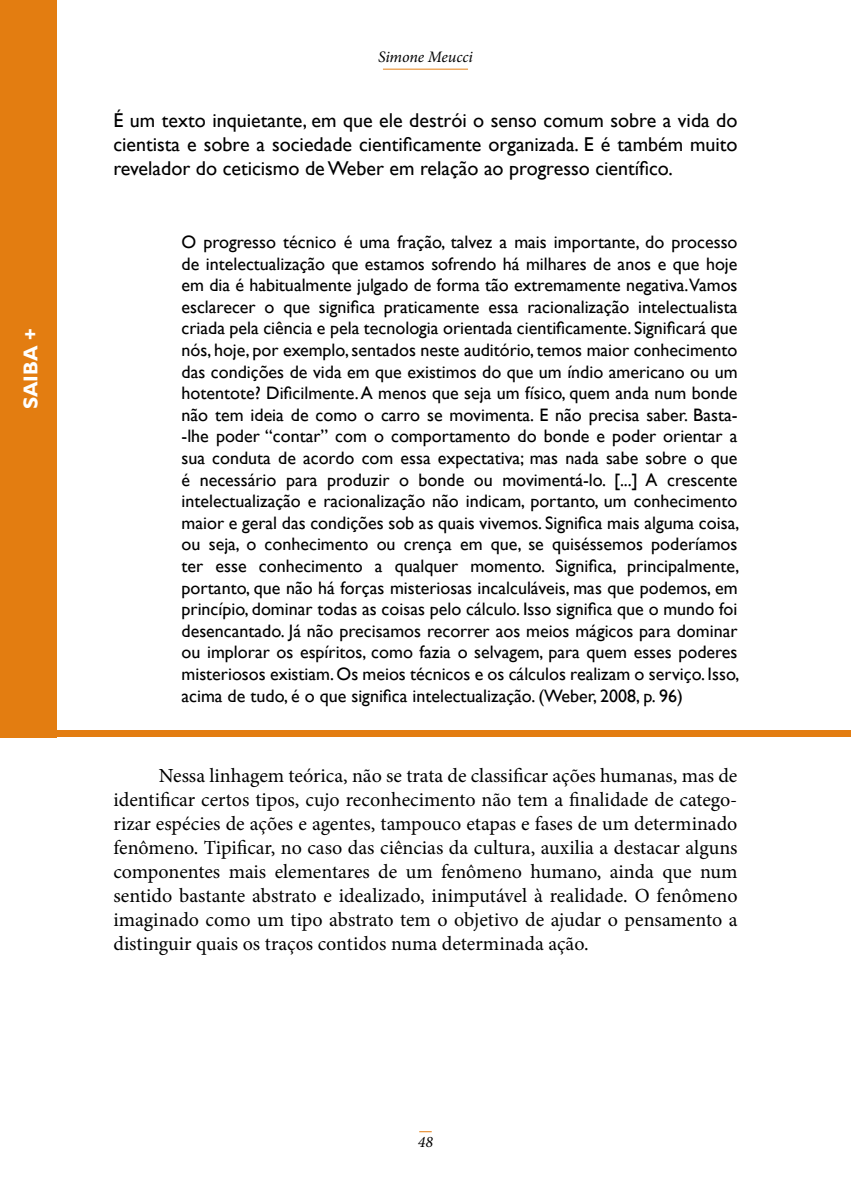
<style>
.page{position:relative;width:851px;height:1191px;background:#fff}
.page>*{position:absolute;margin:0;border:0;box-sizing:border-box;transform-origin:0 0}
.t1{font:20px/24px "Minion Pro";color:#000;text-align:justify}
.t2{font:20px/24px "Gill Sans";color:#000;text-align:justify}
.t3{font:700 20px "Gill Sans";color:#fff}
.t4{font:18px/21.6px "Gill Sans";color:#000;text-align:justify}
.t5{font:italic 16px "Minion Pro";letter-spacing:-.005em;color:#000}
</style>
<div class="page">
<svg style="left:419px;top:1131px;width:12px;height:1px"></svg>
<hr style="left:383px;top:69px;width:85px;height:1px;background:#e37d11">
<div style="left:0;top:0;width:57px;height:737px;background:#e37d11"></div>
<div style="left:55px;top:730px;width:795px;height:7px;background:#e37d11"></div>
<p class="t3" style="left:19px;top:409px;width:83px;rotate:-90deg">SAIBA +</p>
<p class="t5" style="left:378px;top:46px;width:96px">Simone Meucci</p>
<p class="t2" style="left:113px;top:109px;width:625px">É um texto inquietante, em que ele destrói o senso comum sobre a vida do cientista e sobre a sociedade cientificamente organizada. E é também muito revelador do ceticismo de Weber em relação ao progresso científico.</p>
<p class="t4" style="left:181px;top:231px;width:559px">O progresso técnico é uma fração, talvez a mais importante, do processo de intelectualização que estamos sofrendo há milhares de anos e que hoje em dia é habitualmente julgado de forma tão extremamente negativa.Vamos esclarecer o que significa praticamente essa racionalização intelectualista criada pela ciência e pela tecnologia orientada cientificamente. Significará que nós, hoje, por exemplo, sentados neste auditório, temos maior conhecimento das condições de vida em que existimos do que um índio americano ou um hotentote? Dificilmente. A menos que seja um físico, quem anda num bonde não tem ideia de como o carro se movimenta. E não precisa saber. Basta--lhe poder “contar” com o comportamento do bonde e poder orientar a sua conduta de acordo com essa expectativa; mas nada sabe sobre o que é necessário para produzir o bonde ou movimentá-lo. [...] A crescente intelectualização e racionalização não indicam, portanto, um conhecimento maior e geral das condições sob as quais vivemos. Significa mais alguma coisa, ou seja, o conhecimento ou crença em que, se quiséssemos poderíamos ter esse conhecimento a qualquer momento. Significa, principalmente, portanto, que não há forças misteriosas incalculáveis, mas que podemos, em princípio, dominar todas as coisas pelo cálculo. Isso significa que o mundo foi desencantado. Já não precisamos recorrer aos meios mágicos para dominar ou implorar os espíritos, como fazia o selvagem, para quem esses poderes misteriosos existiam. Os meios técnicos e os cálculos realizam o serviço. Isso, acima de tudo, é o que significa intelectualização. (Weber, 2008, p. 96)</p>
<p class="t1" style="left:113px;top:764px;width:625px;text-indent:45px">Nessa linhagem teórica, não se trata de classificar ações humanas, mas de identificar certos tipos, cujo reconhecimento não tem a finalidade de catego&shy;rizar espécies de ações e agentes, tampouco etapas e fases de um determinado fenômeno. Tipificar, no caso das ciências da cultura, auxilia a destacar alguns componentes mais elementares de um fenômeno humano, ainda que num sentido bastante abstrato e idealizado, inimputável à realidade. O fenômeno imaginado como um tipo abstrato tem o objetivo de ajudar o pensamento a distinguir quais os traços contidos numa determinada ação.</p>
<p class="t5" style="left:418px;top:1131px;width:17px">48</p>
</div>
